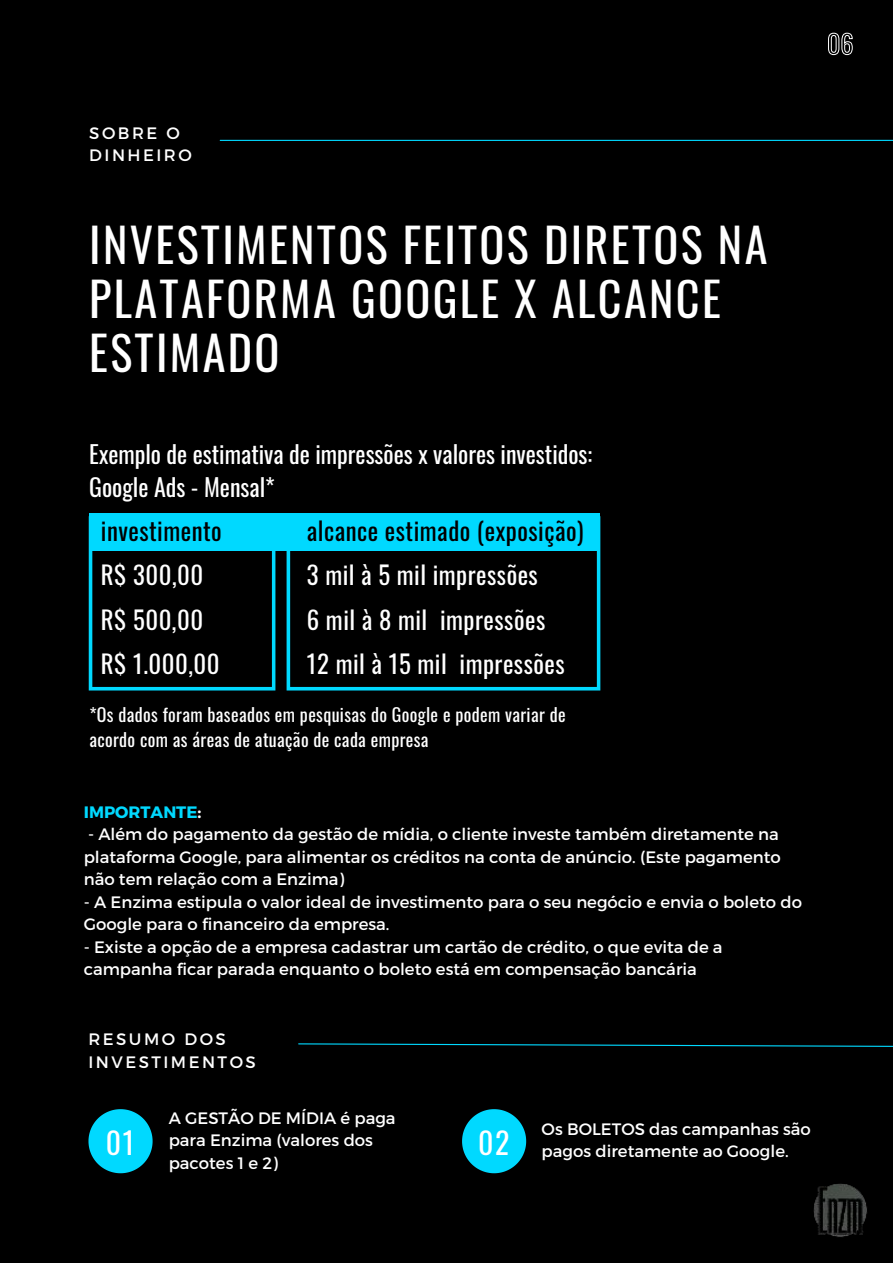
<style>
.page{position:relative;width:893px;height:1264px;background:#fff}
.page>*{position:absolute;margin:0;border:0;box-sizing:border-box;transform-origin:0 0}
.t1{font:46.35px/54px "Oswald";letter-spacing:.05em;color:#fff}
.t2{font:29.7px "Oswald";color:#fff}
.t3{font:24.75px/44.4px "Oswald";letter-spacing:.02em;color:#fff}
.t4{font:24.75px "Oswald";letter-spacing:.02em;color:#000}
.t5{font:24px/32.5px "Oswald";color:#fff}
.t6{font:18px/24.8px "Oswald";letter-spacing:.02em;color:#fff}
.t7{font:16.5px/22.5px "Montserrat";color:#fff}
.t8{font:16.5px/22.5px "Montserrat";letter-spacing:.15em;color:#fff}
.t9{font:700 16.5px "Montserrat";color:#00d9ff}
.s1{color:#fff}
</style>
<div class="page">
<div style="left:0;top:0;width:892px;height:1262px;background:#000"></div>
<svg style="left:286px;top:550px;width:314px;height:140px"></svg>
<div style="left:89px;top:513px;width:511px;height:37px;background:#00d9ff"></div>
<svg style="left:89px;top:550px;width:186px;height:140px"></svg>
<svg style="left:88px;top:1109px;width:65px;height:64px"></svg>
<svg style="left:462px;top:1109px;width:64px;height:64px"></svg>
<hr style="left:220px;top:140px;width:672px;height:1px;background:#00d9ff">
<svg style="left:298px;top:1043px;width:594px;height:4px"></svg>
<svg style="left:828px;top:32px;width:25px;height:24px"></svg>
<img style="left:813px;top:1183px;width:54px;height:54px">
<p class="t8" style="left:89px;top:121px;width:104px">SOBRE O<br>DINHEIRO</p>
<h1 class="t1" style="left:89px;top:213px;width:679px">INVESTIMENTOS FEITOS DIRETOS NA<br>PLATAFORMA GOOGLE X ALCANCE<br>ESTIMADO</h1>
<h3 class="t5" style="left:89px;top:435px;width:504px">Exemplo de estimativa de impressões x valores investidos:<br>Google Ads - Mensal*</h3>
<h3 class="t4" style="left:101px;top:509px;width:122px">investimento</h3>
<h3 class="t3" style="left:101px;top:550px;width:120px">R$ 300,00<br>R$ 500,00<br>R$ 1.000,00</h3>
<h3 class="t4" style="left:307px;top:509px;width:278px">alcance estimado (exposição)</h3>
<h3 class="t3" style="left:307px;top:550px;width:259px">3 mil à 5 mil impressões<br>6 mil à 8 mil impressões<br>12 mil à 15 mil impressões</h3>
<p class="t6" style="left:89px;top:701px;width:477px">*Os dados foram baseados em pesquisas do Google e podem variar de acordo com as áreas de atuação de cada empresa</p>
<p class="t9" style="left:84px;top:801px;width:119px">IMPORTANTE<span class="s1">:</span></p>
<p class="t7" style="left:84px;top:823px;width:698px;text-align:justify">- Além do pagamento da gestão de mídia, o cliente investe também diretamente na plataforma Google, para alimentar os créditos na conta de anúncio. (Este pagamento não tem relação com a Enzima)</p>
<p class="t7" style="left:84px;top:890px;width:719px">- A Enzima estipula o valor ideal de investimento para o seu negócio e envia o boleto do<br>Google para o financeiro da empresa.</p>
<p class="t7" style="left:84px;top:935px;width:640px">- Existe a opção de a empresa cadastrar um cartão de crédito, o que evita de a campanha ficar parada enquanto o boleto está em compensação bancária</p>
<p class="t8" style="left:88px;top:1027px;width:169px">RESUMO DOS<br>INVESTIMENTOS</p>
<h2 class="t2" style="left:106px;top:1116px;width:30px">01</h2>
<p class="t7" style="left:169px;top:1106px;width:228px">A GESTÃO DE MÍDIA é paga para Enzima (valores dos pacotes 1 e 2)</p>
<h2 class="t2" style="left:478px;top:1116px;width:33px">02</h2>
<p class="t7" style="left:541px;top:1117px;width:271px">Os BOLETOS das campanhas são pagos diretamente ao Google.</p>
</div>
